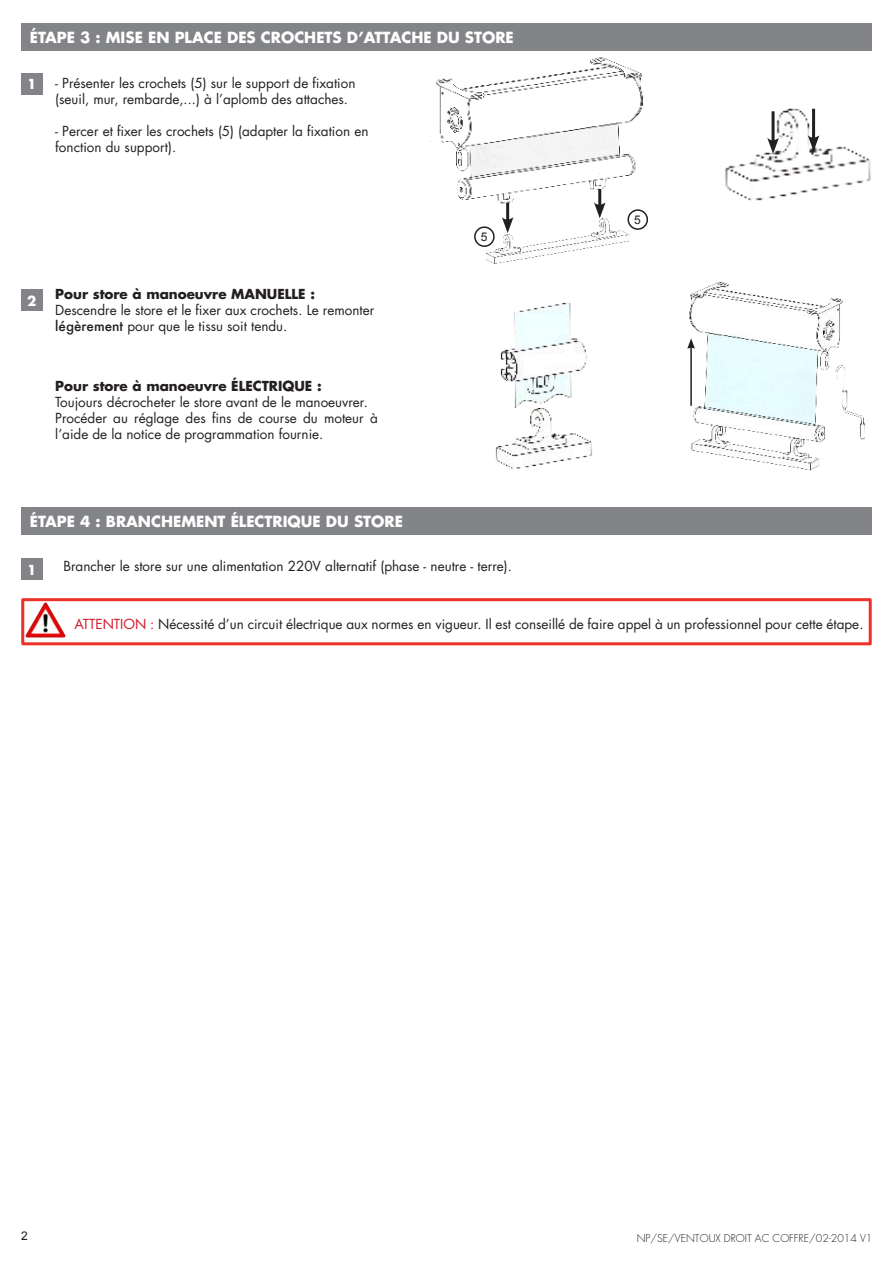
<style>
.page{position:relative;width:893px;height:1263px;background:#fff}
.page>*{position:absolute;margin:0;border:0;box-sizing:border-box;transform-origin:0 0}
.t1{font:700 15px "Futura";color:#fff}
.t2{font:13.5px/16.2px "Futura LT";color:#231f20}
.t3{font:700 13.5px "Futura";color:#231f20}
.t4{font:700 13.5px "Futura";color:#fff}
.t5{font:12px "Arial";color:#231f20}
.t6{font:300 10.5px "Futura LT";color:#231f20}
.s1{font-family:"Futura";font-weight:500}
.s2{color:#d11629}
</style>
<div class="page">
<div style="left:21px;top:23px;width:851px;height:27px;background:#828487"></div>
<div style="left:21px;top:73px;width:22px;height:21px;background:#828487"></div>
<div style="left:21px;top:508px;width:851px;height:27px;background:#828487"></div>
<div style="left:21px;top:559px;width:22px;height:21px;background:#828487"></div>
<div style="left:21px;top:598px;width:851px;height:47px;background:#fff;border:3px solid #ee312b"></div>
<img style="left:25px;top:602px;width:41px;height:36px">
<div style="left:21px;top:289px;width:22px;height:22px;background:#828487"></div>
<img style="left:725px;top:108px;width:146px;height:93px">
<img style="left:689px;top:281px;width:154px;height:190px">
<img style="left:495px;top:302px;width:97px;height:167px">
<hr style="left:772px;top:111px;width:3px;height:32px;background:#231f20">
<svg style="left:767px;top:138px;width:12px;height:16px"></svg>
<hr style="left:812px;top:109px;width:3px;height:32px;background:#231f20">
<svg style="left:808px;top:135px;width:11px;height:16px"></svg>
<div style="left:738px;top:102px;width:30px;height:16px;background:#fff"></div>
<img style="left:429px;top:50px;width:219px;height:157px">
<hr style="left:506px;top:203px;width:3px;height:20px;background:#231f20">
<hr style="left:690px;top:346px;width:2px;height:60px;background:#231f20">
<svg style="left:687px;top:338px;width:8px;height:11px"></svg>
<div style="left:474px;top:226px;width:21px;height:21px;border:2px solid #231f20;border-radius:50%"></div>
<img style="left:833px;top:363px;width:32px;height:81px">
<div style="left:588px;top:191px;width:33px;height:21px;background:#fff"></div>
<img style="left:479px;top:209px;width:169px;height:55px">
<hr style="left:598px;top:189px;width:3px;height:19px;background:#231f20">
<svg style="left:594px;top:202px;width:12px;height:16px"></svg>
<p class="t1" style="left:30px;top:28px;width:486px">ÉTAPE 3 : MISE EN PLACE DES CROCHETS D’ATTACHE DU STORE</p>
<p class="t2" style="left:55px;top:75px;width:302px">- Présenter les crochets (5) sur le support de fixation (seuil, mur, rembarde,...) à l’aplomb des attaches.</p>
<p class="t2" style="left:55px;top:123px;width:315px">- Percer et fixer les crochets (5) (adapter la fixation en fonction du support).</p>
<p class="t4" style="left:27px;top:75px;width:11px">1</p>
<p class="t4" style="left:27px;top:292px;width:11px">2</p>
<p class="t3" style="left:55px;top:285px;width:261px">Pour store à manoeuvre MANUELLE :</p>
<p class="t2" style="left:55px;top:302px;width:320px">Descendre le store et le fixer aux crochets. Le remonter <span class="s1">légèrement</span> pour que le tissu soit tendu.</p>
<p class="t3" style="left:55px;top:376px;width:268px">Pour store à manoeuvre ÉLECTRIQUE :</p>
<p class="t2" style="left:55px;top:394px;width:314px">Toujours décrocheter le store avant de le manoeuvrer.</p>
<p class="t2" style="left:55px;top:410px;width:324px">Procéder au réglage des fins de course du moteur à l’aide de la notice de programmation fournie.</p>
<p class="t5" style="left:481px;top:229px;width:8px">5</p>
<p class="t1" style="left:30px;top:512px;width:375px">ÉTAPE 4 : BRANCHEMENT ÉLECTRIQUE DU STORE</p>
<p class="t4" style="left:27px;top:561px;width:11px">1</p>
<p class="t2" style="left:63px;top:558px;width:450px">Brancher le store sur une alimentation 220V alternatif (phase - neutre - terre).</p>
<p class="t5" style="left:634px;top:212px;width:8px">5</p>
<p class="t2" style="left:74px;top:616px;width:791px"><span class="s2">ATTENTION :</span> Nécessité d’un circuit électrique aux normes en vigueur. Il est conseillé de faire appel à un professionnel pour cette étape.</p>
<p class="t5" style="left:21px;top:1228px;width:8px">2</p>
<p class="t6" style="left:637px;top:1231px;width:237px">NP/SE/VENTOUX DROIT AC COFFRE/02-2014 V1</p>
</div>
